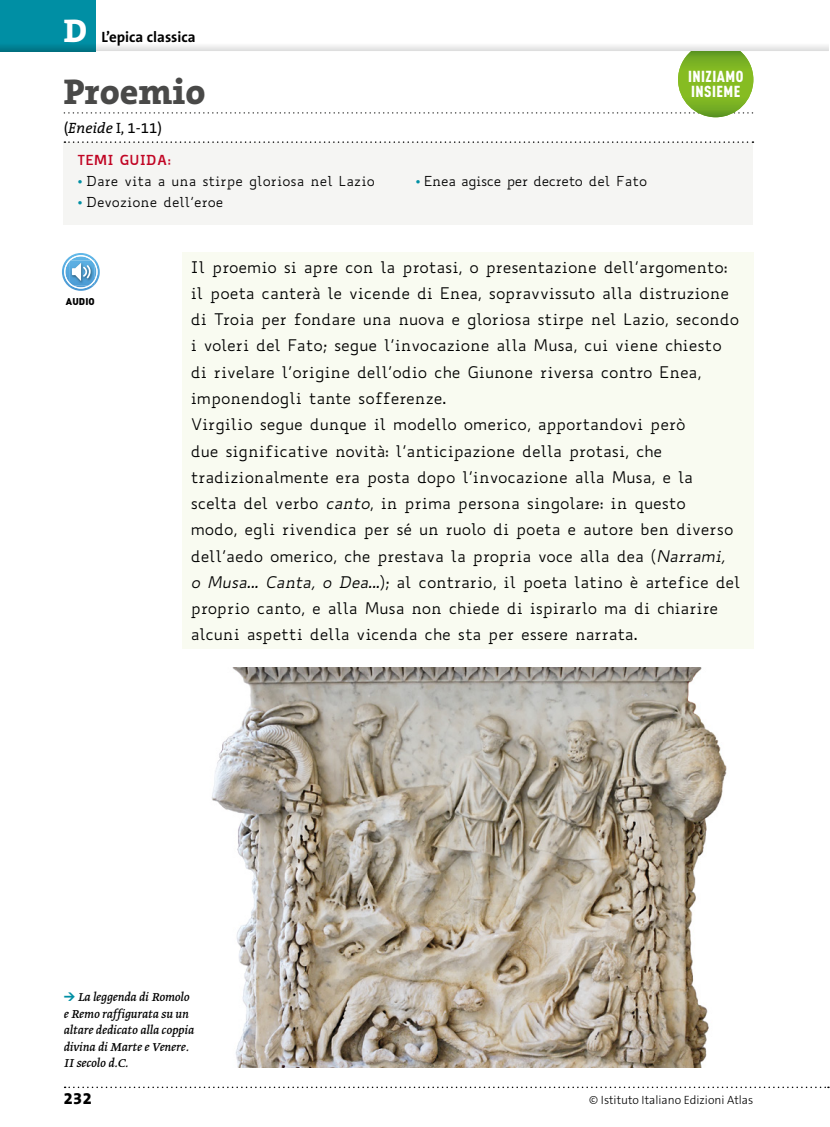
<style>
.page{position:relative;width:830px;height:1127px;background:#fff}
.page>*{position:absolute;margin:0;border:0;box-sizing:border-box;transform-origin:0 0}
.t1{font:800 36px "The Serif B8";color:#494948}
.t2{font:800 16.5px "The Sans B8";color:#000}
.t3{font:15.75px/26.2px "Biancoenero";letter-spacing:-.005em;color:#000}
.t4{font:900 condensed 15.75px/15px "DIN Pro";letter-spacing:.03em;color:#fff}
.t5{font:700 15px "The Sans B7";color:#000}
.t6{font:15px "The Serif B5 Plain";color:#000}
.t7{font:italic 13.5px/16.5px "Greta Text Pro";letter-spacing:-.005em;color:#000}
.t8{font:13.5px "Biancoenero";color:#000}
.t9{font:13.5px "Biancoenero";letter-spacing:-.03em;color:#000}
.t10{font:700 13.5px "Biancoenero";color:#c10524}
.t11{font:300 12px "The Sans B3";color:#000}
.t12{font:900 9.75px "DIN Pro";letter-spacing:.01em;color:#000}
.s1{font-family:"The Serif B8";font-weight:800;font-size:33px;color:#fff}
.s2{font-style:italic}
.s3{font-family:"The Sans B5 Plain";font-size:14.25px;color:#008fa4}
.s4{font-family:"DIN Pro";font-weight:900;font-style:normal;font-size:11.25px;color:#008fa4}
</style>
<div class="page">
<div style="left:0;top:0;width:96px;height:51px;background:#008fa4"></div>
<div style="left:0;top:43px;width:96px;height:8px;background:#008093"></div>
<div style="left:182px;top:253px;width:571px;height:396px;background:#f9fbf1"></div>
<div style="left:64px;top:142px;width:688px;height:83px;background:#f5f5f3"></div>
<svg style="left:64px;top:141px;width:689px;height:2px"></svg>
<svg style="left:62px;top:255px;width:38px;height:36px"></svg>
<svg style="left:64px;top:43px;width:764px;height:71px"></svg>
<img style="left:677px;top:51px;width:76px;height:66px">
<svg style="left:65px;top:1086px;width:763px;height:2px"></svg>
<img style="left:212px;top:668px;width:515px;height:399px">
<p class="t5" style="left:64px;top:29px;width:133px"><span class="s1">D</span> L’epica classica</p>
<h1 class="t1" style="left:64px;top:72px;width:143px">Proemio</h1>
<p class="t6" style="left:64px;top:120px;width:100px">(<span class="s2">Eneide</span> I, 1-11)</p>
<p class="t10" style="left:77px;top:149px;width:96px">TEMI GUIDA:</p>
<p class="t8" style="left:77px;top:172px;width:299px"><span class="s3">•</span> Dare vita a una stirpe gloriosa nel Lazio</p>
<p class="t8" style="left:77px;top:193px;width:148px"><span class="s3">•</span> Devozione dell’eroe</p>
<p class="t9" style="left:415px;top:171px;width:234px"><span class="s3">•</span> Enea agisce per decreto del Fato</p>
<p class="t4" style="left:687px;top:68px;width:57px">INIZIAMO<br>INSIEME</p>
<p class="t12" style="left:66px;top:294px;width:30px">AUDIO</p>
<p class="t3" style="left:191px;top:254px;width:551px">Il proemio si apre con la protasi, o presentazione dell’argomento: il poeta canterà le vicende di Enea, sopravvissuto alla distruzione di Troia per fondare una nuova e gloriosa stirpe nel Lazio, secondo i voleri del Fato; segue l’invocazione alla Musa, cui viene chiesto di rivelare l’origine dell’odio che Giunone riversa contro Enea, imponendogli tante sofferenze.<br>Virgilio segue dunque il modello omerico, apportandovi però<br>due significative novità: l’anticipazione della protasi, che tradizionalmente era posta dopo l’invocazione alla Musa, e la scelta del verbo <span class="s2">canto</span>, in prima persona singolare: in questo<br>modo, egli rivendica per sé un ruolo di poeta e autore ben diverso dell’aedo omerico, che prestava la propria voce alla dea (<span class="s2">Narrami,<br>o Musa... Canta, o Dea...</span>); al contrario, il poeta latino è artefice del proprio canto, e alla Musa non chiede di ispirarlo ma di chiarire alcuni aspetti della vicenda che sta per essere narrata.</p>
<p class="t7" style="left:64px;top:989px;width:132px"><span class="s4">→</span> La leggenda di Romolo e Remo raffigurata su un altare dedicato alla coppia divina di Marte e Venere.<br>II secolo d.C.</p>
<p class="t2" style="left:64px;top:1089px;width:29px">232</p>
<p class="t11" style="left:589px;top:1093px;width:165px">© Istituto Italiano Edizioni Atlas</p>
</div>
